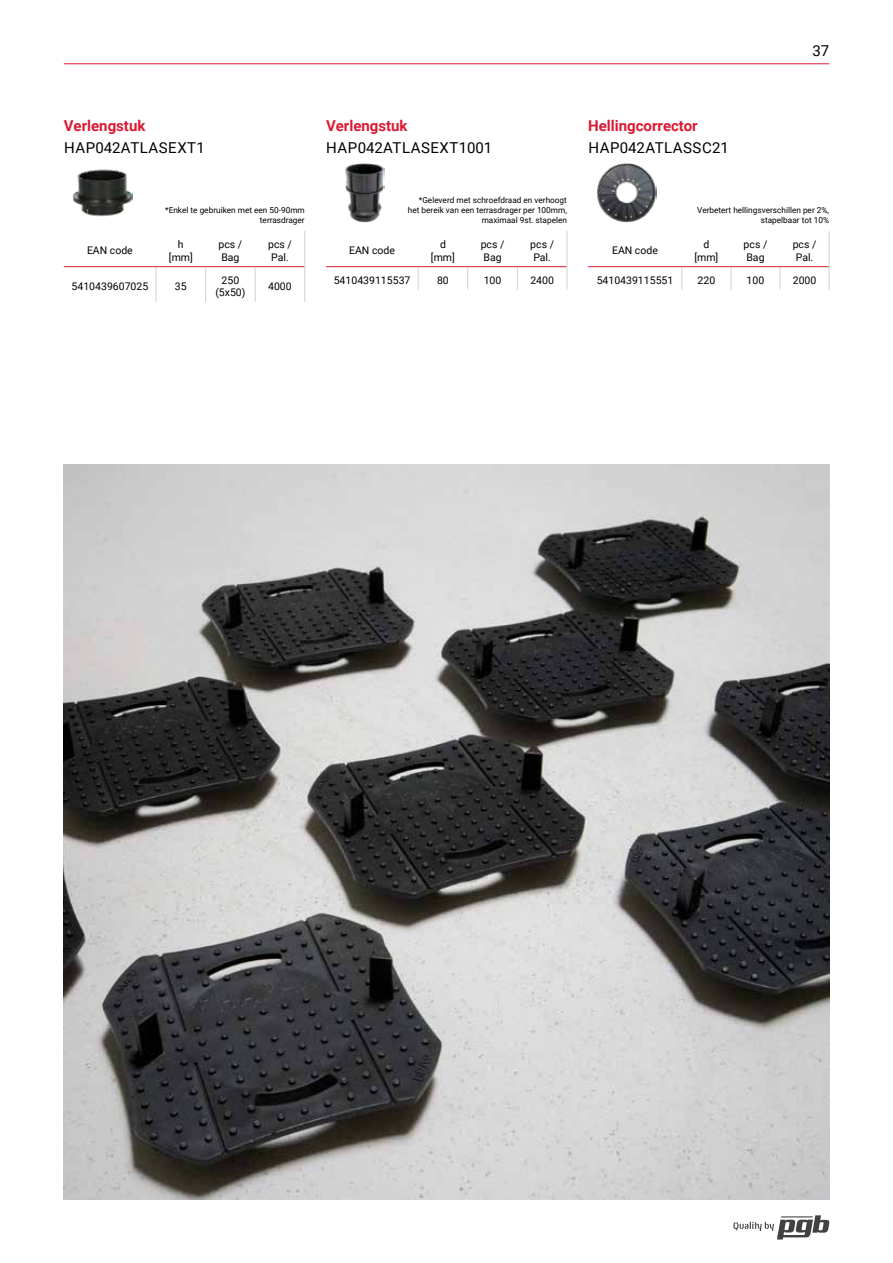
<style>
.page{position:relative;width:893px;height:1263px;background:#fff}
.page>*{position:absolute;margin:0;border:0;box-sizing:border-box;transform-origin:0 0}
.t1{font:15px "Roboto";letter-spacing:.025em;color:#000}
.t2{font:700 15px "Roboto";color:#da1a32}
.t3{font:10.5px/12.6px "Roboto";color:#000}
.t4{font:8.25px/9.9px "Roboto";color:#000;text-align:right}
</style>
<div class="page">
<svg style="left:733px;top:1215px;width:96px;height:24px"></svg>
<hr style="left:64px;top:64px;width:765px;height:1px;background:#da1a32">
<hr style="left:156px;top:267px;width:1px;height:35px;background:#d1d3d4">
<hr style="left:205px;top:267px;width:1px;height:35px;background:#d1d3d4">
<hr style="left:255px;top:267px;width:1px;height:35px;background:#d1d3d4">
<hr style="left:304px;top:267px;width:1px;height:35px;background:#d1d3d4">
<hr style="left:64px;top:266px;width:92px;height:1px;background:#da1a32">
<hr style="left:156px;top:266px;width:50px;height:1px;background:#da1a32">
<hr style="left:206px;top:266px;width:49px;height:1px;background:#da1a32">
<hr style="left:255px;top:266px;width:50px;height:1px;background:#da1a32">
<hr style="left:304px;top:231px;width:1px;height:36px;background:#d1d3d4">
<img style="left:72px;top:169px;width:61px;height:48px">
<svg style="left:418px;top:267px;width:1px;height:23px"></svg>
<svg style="left:467px;top:267px;width:1px;height:23px"></svg>
<svg style="left:517px;top:267px;width:1px;height:23px"></svg>
<svg style="left:567px;top:267px;width:1px;height:23px"></svg>
<hr style="left:326px;top:266px;width:92px;height:1px;background:#da1a32">
<hr style="left:418px;top:266px;width:50px;height:1px;background:#da1a32">
<hr style="left:468px;top:266px;width:49px;height:1px;background:#da1a32">
<hr style="left:517px;top:266px;width:50px;height:1px;background:#da1a32">
<hr style="left:567px;top:231px;width:1px;height:36px;background:#d1d3d4">
<img style="left:345px;top:163px;width:40px;height:60px">
<svg style="left:682px;top:267px;width:1px;height:23px"></svg>
<svg style="left:731px;top:267px;width:1px;height:23px"></svg>
<svg style="left:780px;top:267px;width:1px;height:23px"></svg>
<svg style="left:829px;top:267px;width:1px;height:23px"></svg>
<hr style="left:588px;top:266px;width:94px;height:1px;background:#da1a32">
<hr style="left:682px;top:266px;width:49px;height:1px;background:#da1a32">
<hr style="left:731px;top:266px;width:49px;height:1px;background:#da1a32">
<hr style="left:780px;top:266px;width:49px;height:1px;background:#da1a32">
<hr style="left:829px;top:231px;width:1px;height:36px;background:#d1d3d4">
<img style="left:597px;top:163px;width:60px;height:60px">
<img style="left:64px;top:465px;width:765px;height:734px">
<h1 class="t1" style="left:812px;top:40px;width:18px">37</h1>
<h1 class="t2" style="left:64px;top:115px;width:83px">Verlengstuk</h1>
<h1 class="t1" style="left:64px;top:137px;width:142px">HAP042ATLASEXT1</h1>
<h1 class="t2" style="left:326px;top:115px;width:83px">Verlengstuk</h1>
<h1 class="t1" style="left:326px;top:137px;width:168px">HAP042ATLASEXT1001</h1>
<h1 class="t2" style="left:588px;top:115px;width:111px">Hellingcorrector</h1>
<h1 class="t1" style="left:588px;top:137px;width:142px">HAP042ATLASSC21</h1>
<p class="t4" style="left:165px;top:204px;width:141px">*Enkel te gebruiken met een 50-90mm terrasdrager</p>
<p class="t4" style="left:408px;top:195px;width:161px">*Geleverd met schroefdraad en verhoogt het bereik van een terrasdrager per 100mm, maximaal 9st. stapelen</p>
<p class="t4" style="left:697px;top:204px;width:133px">Verbetert hellingsverschillen per 2%, stapelbaar tot 10%</p>
<p class="t3" style="left:87px;top:244px;width:47px">EAN code</p>
<p class="t3" style="left:169px;top:238px;width:25px;text-align:center">h [mm]</p>
<p class="t3" style="left:219px;top:238px;width:25px">pcs /<br>Bag</p>
<p class="t3" style="left:268px;top:238px;width:25px">pcs /<br>Pal.</p>
<p class="t3" style="left:72px;top:280px;width:78px">5410439607025</p>
<p class="t3" style="left:175px;top:280px;width:13px">35</p>
<p class="t3" style="left:215px;top:273px;width:32px;text-align:center">250 (5x50)</p>
<p class="t3" style="left:268px;top:280px;width:25px">4000</p>
<p class="t3" style="left:349px;top:244px;width:47px">EAN code</p>
<p class="t3" style="left:431px;top:238px;width:25px;text-align:center">d [mm]</p>
<p class="t3" style="left:481px;top:238px;width:25px">pcs /<br>Bag</p>
<p class="t3" style="left:530px;top:238px;width:25px">pcs /<br>Pal.</p>
<p class="t3" style="left:334px;top:273px;width:78px">5410439115537</p>
<p class="t3" style="left:437px;top:273px;width:13px">80</p>
<p class="t3" style="left:484px;top:273px;width:19px">100</p>
<p class="t3" style="left:530px;top:273px;width:25px">2400</p>
<p class="t3" style="left:612px;top:244px;width:47px">EAN code</p>
<p class="t3" style="left:694px;top:238px;width:25px;text-align:center">d [mm]</p>
<p class="t3" style="left:744px;top:238px;width:25px">pcs /<br>Bag</p>
<p class="t3" style="left:793px;top:238px;width:25px">pcs /<br>Pal.</p>
<p class="t3" style="left:597px;top:273px;width:78px">5410439115551</p>
<p class="t3" style="left:698px;top:273px;width:19px">220</p>
<p class="t3" style="left:747px;top:273px;width:19px">100</p>
<p class="t3" style="left:793px;top:273px;width:25px">2000</p>
</div>
